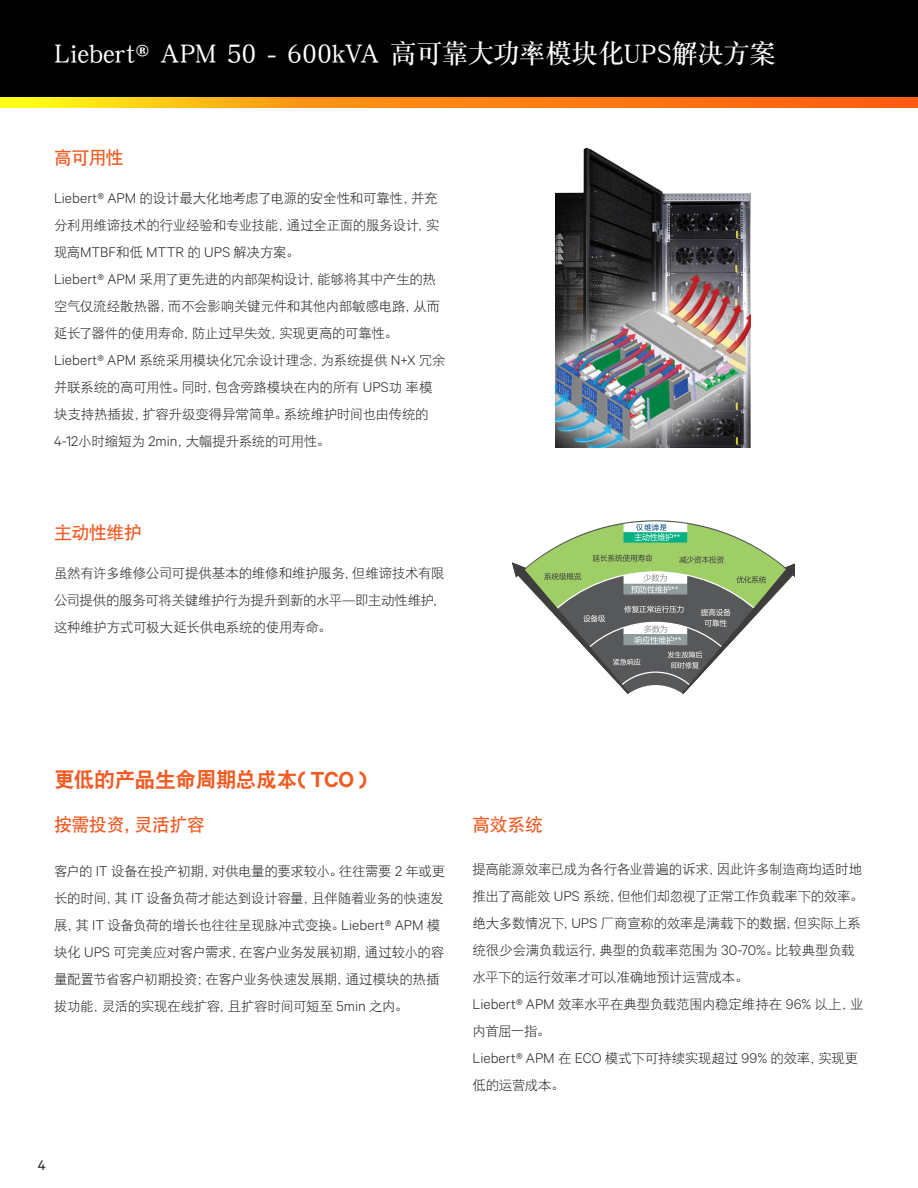
<style>
.page{position:relative;width:918px;height:1188px;background:#fff}
.page>*{position:absolute;margin:0;border:0;box-sizing:border-box;transform-origin:0 0}
.t1{font:30px "DF Song GB W7";letter-spacing:-.025em;color:#fff}
.t2{font:21px "DF Hei GB W9";letter-spacing:-.03em;color:#f15b24}
.t3{font:18px "DF Hei GB W7";letter-spacing:-.025em;color:#f15b24}
.t4{font:13.5px/27px "DF Hei GB W3";letter-spacing:-.02em;color:#231f20}
.t5{font:13.5px "Calibre";color:#231f20}
.t6{font:7.2px "Microsoft Ya Hei";color:#004684}
.s1{font-family:"Unna"}
.s2{font-size:27px}
.s3{font-family:"Calibre";font-weight:300}
.s4{font-family:"Calibre";font-weight:600}
</style>
<div class="page">
<div style="left:0;top:0;width:918px;height:98px;background:#000"></div>
<svg style="left:0;top:98px;width:918px;height:10px;background:#ff9314"></svg>
<svg style="left:512px;top:522px;width:283px;height:172px"></svg>
<img style="left:556px;top:148px;width:195px;height:299px">
<h1 class="t1" style="left:54px;top:36px;width:723px">Liebert<span class="s1">®</span> APM 50 - 600kVA <span class="s2">高可靠大功率模块化</span>UPS<span class="s2">解决方案</span></h1>
<p class="t3" style="left:54px;top:148px;width:71px">高可用性</p>
<p class="t4" style="left:54px;top:185px;width:387px"><span class="s3">Liebert® APM</span> 的设计最大化地考虑了电源的安全性和可靠性，并充分利用维谛技术的行业经验和专业技能，通过全正面的服务设计，实现高<span class="s3">MTBF</span>和低 <span class="s3">MTTR</span> 的 <span class="s3">UPS</span> 解决方案。</p>
<p class="t4" style="left:54px;top:266px;width:388px"><span class="s3">Liebert® APM</span> 采用了更先进的内部架构设计，能够将其中产生的热空气仅流经散热器，而不会影响关键元件和其他内部敏感电路，从而延长了器件的使用寿命，防止过早失效，实现更高的可靠性。</p>
<p class="t4" style="left:54px;top:347px;width:393px"><span class="s3">Liebert® APM</span> 系统采用模块化冗余设计理念，为系统提供 <span class="s3">N+X</span> 冗余并联系统的高可用性。同时，包含旁路模块在内的所有 <span class="s3">UPS</span>功率模块支持热插拔，扩容升级变得异常简单。系统维护时间也由传统的<span class="s3">4-12</span>小时缩短为 <span class="s3">2min</span>，大幅提升系统的可用性。</p>
<p class="t3" style="left:54px;top:523px;width:89px">主动性维护</p>
<p class="t4" style="left:54px;top:560px;width:393px;text-align:justify">虽然有许多维修公司可提供基本的维修和维护服务，但维谛技术有限公司提供的服务可将关键维护行为提升到新的水平<span class="s3">—</span>即主动性维护，这种维护方式可极大延长供电系统的使用寿命。</p>
<p class="t6" style="left:644px;top:523px;width:16px">维谛</p>
<p class="t2" style="left:54px;top:769px;width:315px">更低的产品生命周期总成本<span class="s4">( TCO )</span></p>
<p class="t3" style="left:54px;top:815px;width:152px">按需投资，灵活扩容</p>
<p class="t3" style="left:472px;top:815px;width:72px">高效系统</p>
<p class="t4" style="left:472px;top:856px;width:393px">提高能源效率已成为各行各业普遍的诉求，因此许多制造商均适时地推出了高能效 <span class="s3">UPS</span> 系统，但他们却忽视了正常工作负载率下的效率。</p>
<p class="t4" style="left:472px;top:910px;width:390px">绝大多数情况下，<span class="s3">UPS</span> 厂商宣称的效率是满载下的数据，但实际上系统很少会满负载运行，典型的负载率范围为 <span class="s3">30-70%</span>。比较典型负载水平下的运行效率才可以准确地预计运营成本。</p>
<p class="t4" style="left:472px;top:991px;width:393px"><span class="s3">Liebert® APM</span> 效率水平在典型负载范围内稳定维持在 <span class="s3">96%</span> 以上，业内首屈一指。</p>
<p class="t4" style="left:472px;top:1045px;width:387px"><span class="s3">Liebert® APM</span> 在 <span class="s3">ECO</span> 模式下可持续实现超过 <span class="s3">99%</span> 的效率，实现更低的运营成本。</p>
<p class="t4" style="left:54px;top:858px;width:393px">客户的 <span class="s3">IT</span> 设备在投产初期，对供电量的要求较小。往往需要 <span class="s3">2</span> 年或更长的时间，其 <span class="s3">IT</span> 设备负荷才能达到设计容量，且伴随着业务的快速发展，其 <span class="s3">IT</span> 设备负荷的增长也往往呈现脉冲式变换。<span class="s3">Liebert® APM</span> 模块化 <span class="s3">UPS</span> 可完美应对客户需求，在客户业务发展初期，通过较小的容量配置节省客户初期投资；在客户业务快速发展期，通过模块的热插拔功能，灵活的实现在线扩容，且扩容时间可短至 <span class="s3">5min</span> 之内。</p>
<p class="t5" style="left:38px;top:1156px;width:10px">4</p>
</div>
